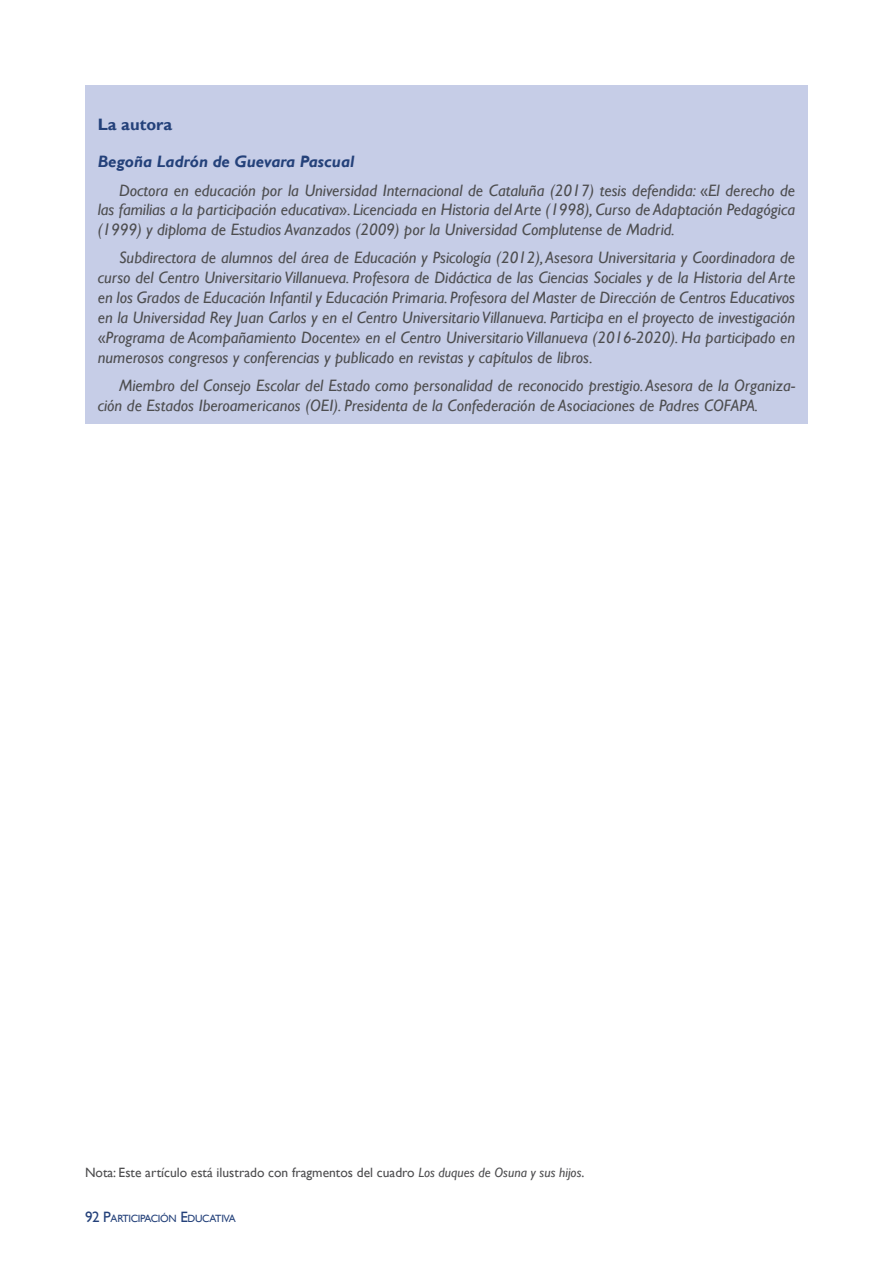
<style>
.page{position:relative;width:893px;height:1263px;background:#fff}
.page>*{position:absolute;margin:0;border:0;box-sizing:border-box;transform-origin:0 0}
.t1{font:italic 16.5px/19.8px "Gill Sans";color:#4d4d4f}
.t2{font:700 16.5px "Gill Sans";color:#24417a}
.t3{font:13.5px "Gill Sans";color:#4d4d4f}
.t4{font:10.5px "Gill Sans";letter-spacing:-.03em;color:#24417a}
.s1{font-weight:700;color:#24417a}
.s2{font-style:normal}
.s3{font-style:italic}
.s4{font-size:15px}
</style>
<div class="page">
<div style="left:85px;top:85px;width:723px;height:338px;background:#c6cde7"></div>
<p class="t2" style="left:98px;top:115px;width:76px">La autora</p>
<p class="t1" style="left:119px;top:148px;width:678px;line-height:28.3px;text-indent:-21px"><span class="s1">Begoña Ladrón de Guevara Pascual<br></span>Doctora en educación por la Universidad Internacional de Cataluña (2017) tesis defendida: <span class="s2">«</span>El derecho de</p>
<p class="t1" style="left:98px;top:200px;width:699px">las familias a la participación educativa<span class="s2">»</span>. Licenciada en Historia del Arte (1998), Curso de Adaptación Pedagógica (1999) y diploma de Estudios Avanzados (2009) por la Universidad Complutense de Madrid.</p>
<p class="t1" style="left:98px;top:248px;width:699px;text-align:justify;text-indent:21px">Subdirectora de alumnos del área de Educación y Psicología (2012), Asesora Universitaria y Coordinadora de curso del Centro Universitario Villanueva. Profesora de Didáctica de las Ciencias Sociales y de la Historia del Arte en los Grados de Educación Infantil y Educación Primaria. Profesora del Master de Dirección de Centros Educativos en la Universidad Rey Juan Carlos y en el Centro Universitario Villanueva. Participa en el proyecto de investigación <span class="s2">«</span>Programa de Acompañamiento Docente<span class="s2">»</span> en el Centro Universitario Villanueva (2016-2020). Ha participado en numerosos congresos y conferencias y publicado en revistas y capítulos de libros.</p>
<p class="t1" style="left:98px;top:376px;width:699px;text-indent:21px">Miembro del Consejo Escolar del Estado como personalidad de reconocido prestigio. Asesora de la Organiza&shy;ción de Estados Iberoamericanos (OEI). Presidenta de la Confederación de Asociaciones de Padres COFAPA.</p>
<p class="t3" style="left:85px;top:1165px;width:501px">Nota: Este artículo está ilustrado con fragmentos del cuadro <span class="s3">Los duques de Osuna y sus hijos</span>.</p>
<p class="t4" style="left:85px;top:1213px;width:152px"><span class="s4">92 P</span>ARTICIPACIÓN <span class="s4">E</span>DUCATIVA</p>
</div>
